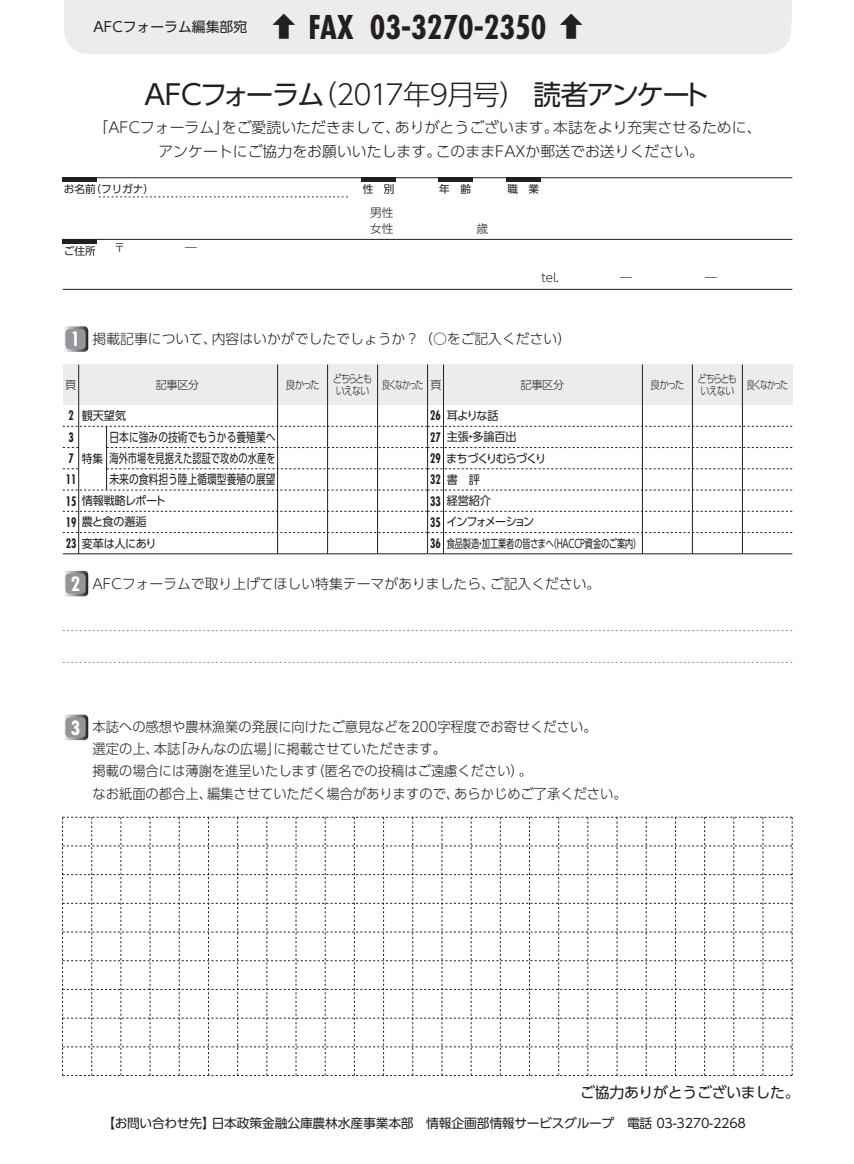
<style>
.page{position:relative;width:854px;height:1164px;background:#fff}
.page>*{position:absolute;margin:0;border:0;box-sizing:border-box;transform-origin:0 0}
.t1{font:700 condensed 31.95px "Futura";color:#231f20}
.t2{font:27.6px "UD Shin Go Pro";letter-spacing:-.075em;color:#231f20}
.t3{font:300 14.85px/23.4px "UD Shin Go Pro";color:#231f20;text-align:center}
.t4{font:14.85px "UD Shin Go Pro";letter-spacing:-.02em;color:#231f20}
.t5{font:300 13.8px/22.4px "UD Shin Go Pro";color:#231f20;scale:.96 1}
.t6{font:300 13.8px "UD Shin Go Pro";color:#231f20}
.t7{font:13.8px "UD Shin Go Pro";color:#231f20}
.t8{font:12.75px "UD Shin Go Pro";letter-spacing:-.01em;color:#231f20}
.t9{font:12.75px/21.3px "UD Shin Go Pro";letter-spacing:-.01em;color:#231f20;text-align:justify;scale:.76 1}
.t10{font:700 condensed 12.75px/21.3px "Futura";color:#231f20;scale:.85 1}
.t11{font:11.7px/21.3px "UD Shin Go Pro";letter-spacing:-.035em;color:#231f20;scale:.95 1}
.t12{font:11.7px "UD Shin Go Pro";letter-spacing:-.01em;color:#231f20;scale:.7 1}
.t13{font:300 11.7px/15.9px "UD Shin Go Pro";color:#231f20}
.t14{font:11.7px "UD Shin Go Pro";letter-spacing:-.095em;color:#231f20;scale:.95 1}
.t15{font:11.7px "UD Shin Go Pro";letter-spacing:-.13em;color:#231f20;scale:.95 1}
.t16{font:11.7px "UD Shin Go Pro";letter-spacing:-.035em;color:#231f20;scale:.91 1}
.t17{font:300 11.1px/12.8px "UD Shin Go Pro";letter-spacing:-.095em;color:#231f20;scale:.8 1}
.t18{font:300 11.1px "UD Shin Go Pro";letter-spacing:-.12em;color:#231f20;scale:.71 1}
.t19{font:300 11.1px "UD Shin Go Pro";letter-spacing:-.12em;color:#231f20}
.t20{font:300 11.1px "UD Shin Go Pro";letter-spacing:-.12em;color:#231f20;scale:.85 1}
.t21{font:10.65px "UD Shin Go Pro";color:#231f20}
.s1{font-family:"UD Shin Go Pro";font-weight:300;font-stretch:normal;font-size:27.6px}
.s2{font-weight:300}
.s3{font-family:"Futura";font-weight:700;font-stretch:condensed;font-size:19.2px;color:#fff}
.s4{font-family:"Futura";font-weight:700;font-stretch:condensed;font-size:12.75px}
</style>
<div class="page">
<div style="left:64px;top:20px;width:727px;height:34px;background:#ececee"></div>
<div style="left:64px;top:0;width:727px;height:20px;background:#ececee"></div>
<div style="left:63px;top:365px;width:729px;height:40px;background:#ececee"></div>
<svg style="left:63px;top:426px;width:729px;height:1px"></svg>
<svg style="left:107px;top:447px;width:685px;height:1px"></svg>
<svg style="left:107px;top:469px;width:685px;height:1px"></svg>
<svg style="left:63px;top:490px;width:729px;height:1px"></svg>
<hr style="left:427px;top:554px;width:365px;height:1px;background:#231f20">
<svg style="left:63px;top:511px;width:729px;height:1px"></svg>
<svg style="left:63px;top:532px;width:729px;height:1px"></svg>
<hr style="left:63px;top:554px;width:364px;height:1px;background:#231f20">
<svg style="left:63px;top:630px;width:729px;height:1px"></svg>
<svg style="left:63px;top:662px;width:729px;height:1px"></svg>
<hr style="left:63px;top:178px;width:729px;height:1px;background:#231f20">
<hr style="left:63px;top:239px;width:729px;height:1px;background:#231f20">
<hr style="left:63px;top:289px;width:729px;height:1px;background:#231f20">
<svg style="left:99px;top:197px;width:249px;height:1px"></svg>
<hr style="left:78px;top:365px;width:1px;height:189px;background:#231f20">
<hr style="left:443px;top:365px;width:1px;height:189px;background:#231f20">
<hr style="left:427px;top:365px;width:1px;height:189px;background:#231f20">
<hr style="left:377px;top:365px;width:1px;height:189px;background:#231f20">
<hr style="left:742px;top:365px;width:1px;height:189px;background:#231f20">
<hr style="left:327px;top:365px;width:1px;height:189px;background:#231f20">
<hr style="left:692px;top:365px;width:1px;height:189px;background:#231f20">
<hr style="left:277px;top:365px;width:1px;height:189px;background:#231f20">
<hr style="left:642px;top:365px;width:1px;height:189px;background:#231f20">
<svg style="left:62px;top:817px;width:730px;height:259px"></svg>
<hr style="left:63px;top:178px;width:34px;height:4px;background:#231f20">
<div style="left:63px;top:239px;width:34px;height:5px;background:#231f20"></div>
<hr style="left:361px;top:178px;width:34px;height:4px;background:#231f20">
<hr style="left:438px;top:178px;width:34px;height:4px;background:#231f20">
<hr style="left:506px;top:178px;width:34px;height:4px;background:#231f20">
<svg style="left:64px;top:326px;width:24px;height:26px"></svg>
<div style="left:65px;top:329px;width:21px;height:20px;background:#939598;border-radius:4px"></div>
<svg style="left:64px;top:571px;width:24px;height:25px"></svg>
<div style="left:65px;top:574px;width:21px;height:20px;background:#939598;border-radius:4px"></div>
<svg style="left:64px;top:715px;width:24px;height:25px"></svg>
<div style="left:65px;top:717px;width:21px;height:21px;background:#939598;border-radius:4px"></div>
<hr style="left:106px;top:426px;width:1px;height:64px;background:#231f20">
<p class="t7" style="left:94px;top:16px;width:155px">AFCフォーラム編集部宛</p>
<h1 class="t1" style="left:270px;top:7px;width:316px"><span class="s1">扌</span> FAX 03-3270-2350 <span class="s1">扌</span></h1>
<h2 class="t2" style="left:145px;top:72px;width:566px">AFCフォーラム<span class="s2">（2017年9月号）</span>読者アンケート</h2>
<p class="t3" style="left:94px;top:115px;width:669px">「AFCフォーラム」をご愛読いただきまして、ありがとうございます。本誌をより充実させるために、アンケートにご協力をお願いいたします。このままFAXか郵送でお送りください。</p>
<p class="t21" style="left:64px;top:181px;width:92px">お名前（フリガナ）</p>
<p class="t21" style="left:64px;top:242px;width:33px">ご住所</p>
<p class="t13" style="left:114px;top:239px;width:13px">〒</p>
<p class="t13" style="left:185px;top:239px;width:13px">―</p>
<p class="t21" style="left:362px;top:181px;width:33px">性　別</p>
<p class="t13" style="left:370px;top:204px;width:25px">男性女性</p>
<p class="t21" style="left:439px;top:181px;width:33px">年　齢</p>
<p class="t21" style="left:507px;top:181px;width:33px">職　業</p>
<p class="t13" style="left:476px;top:220px;width:13px">歳</p>
<p class="t13" style="left:541px;top:269px;width:19px">tel.</p>
<p class="t13" style="left:620px;top:269px;width:13px">―</p>
<p class="t13" style="left:705px;top:269px;width:13px">―</p>
<p class="t6" style="left:71px;top:328px;width:502px"><span class="s3">1</span> 掲載記事について、内容はいかがでしたでしょうか？（○をご記入ください）</p>
<p class="t17" style="left:333px;top:372px;width:51px">どちらともいえない</p>
<p class="t17" style="left:697px;top:372px;width:51px">どちらともいえない</p>
<p class="t19" style="left:65px;top:376px;width:13px">頁</p>
<p class="t19" style="left:156px;top:376px;width:45px">記事区分</p>
<p class="t20" style="left:286px;top:376px;width:41px">良かった</p>
<p class="t19" style="left:430px;top:376px;width:13px">頁</p>
<p class="t19" style="left:520px;top:376px;width:45px">記事区分</p>
<p class="t20" style="left:650px;top:376px;width:41px">良かった</p>
<p class="t18" style="left:382px;top:376px;width:60px">良くなかった</p>
<p class="t18" style="left:746px;top:376px;width:60px">良くなかった</p>
<p class="t11" style="left:82px;top:405px;width:48px">観天望気</p>
<p class="t10" style="left:66px;top:405px;width:14px">2<br>3<br>7<br>11</p>
<p class="t11" style="left:66px;top:490px;width:107px"><span class="s4">15</span> 情報戦略レポート<br><span class="s4">19</span> 農と食の邂逅<br><span class="s4">23</span> 変革は人にあり</p>
<p class="t9" style="left:109px;top:426px;width:220px">日本に強みの技術でもうかる養殖業へ海外市場を見据えた認証で攻めの水産を未来の食料担う陸上循環型養殖の展望</p>
<p class="t16" style="left:82px;top:449px;width:25px">特集</p>
<p class="t11" style="left:446px;top:405px;width:56px">耳よりな話</p>
<p class="t10" style="left:430px;top:405px;width:14px">26<br>27</p>
<p class="t14" style="left:430px;top:449px;width:124px"><span class="s4">29</span> まちづくりむらづくり</p>
<p class="t10" style="left:430px;top:469px;width:14px">32<br>33</p>
<p class="t15" style="left:430px;top:512px;width:111px"><span class="s4">35</span> インフォメーション</p>
<p class="t10" style="left:430px;top:533px;width:14px">36</p>
<p class="t11" style="left:446px;top:426px;width:75px">主張・多論百出</p>
<p class="t11" style="left:446px;top:468px;width:48px">書　評経営紹介</p>
<p class="t12" style="left:446px;top:534px;width:280px">食品製造・加工業者の皆さまへ（ＨＡＣＣＰ資金のご案内）</p>
<p class="t6" style="left:71px;top:572px;width:531px"><span class="s3">2</span> AFCフォーラムで取り上げてほしい特集テーマがありましたら、ご記入ください。</p>
<p class="t5" style="left:92px;top:715px;width:558px;text-indent:-22px"><span class="s3">3</span> 本誌への感想や農林漁業の発展に向けたご意見などを200字程度でお寄せください。<br>選定の上、本誌「みんなの広場」に掲載させていただきます。<br>掲載の場合には薄謝を進呈いたします（匿名での投稿はご遠慮ください）。<br>なお紙面の都合上、編集させていただく場合がありますので、あらかじめご了承ください。</p>
<p class="t4" style="left:580px;top:1080px;width:221px">ご協力ありがとうございました。</p>
<p class="t8" style="left:102px;top:1113px;width:645px">【お問い合わせ先】日本政策金融公庫農林水産事業本部　情報企画部情報サービスグループ　電話 03-3270-2268</p>
</div>
